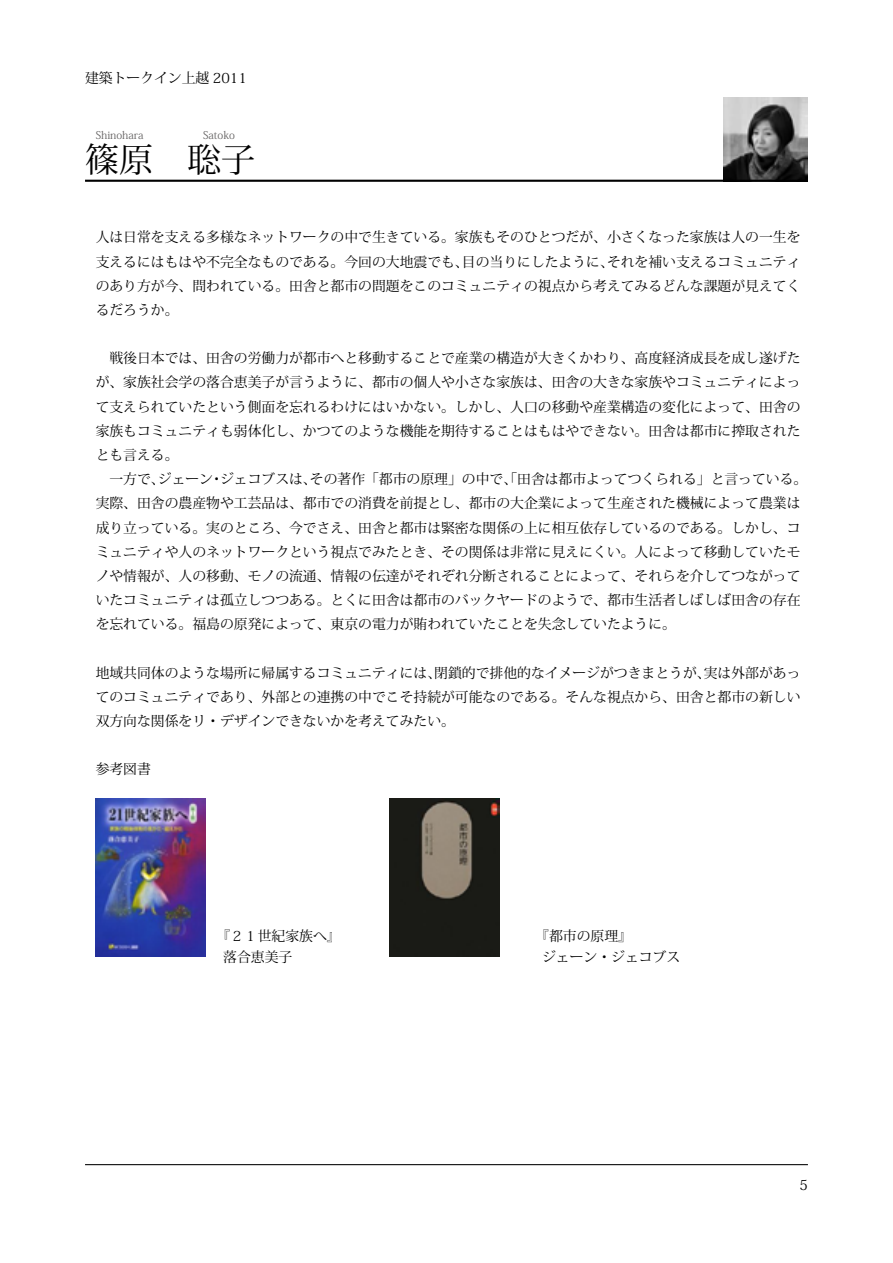
<style>
.page{position:relative;width:893px;height:1263px;background:#fff}
.page>*{position:absolute;margin:0;border:0;box-sizing:border-box;transform-origin:0 0}
.t1{font:34.05px "Koz Min Pro";color:#000}
.t2{font:13.8px/24.2px "Koz Min Pro";color:#000}
.t3{font:10.65px "Koz Min Pro";color:#666464}
</style>
<div class="page">
<img style="left:390px;top:799px;width:109px;height:158px">
<img style="left:96px;top:799px;width:109px;height:158px">
<img style="left:724px;top:98px;width:84px;height:82px">
<hr style="left:85px;top:180px;width:723px;height:2px;background:#000">
<hr style="left:85px;top:1164px;width:723px;height:1px;background:#000">
<p class="t2" style="left:85px;top:66px;width:163px">建築トークイン上越 2011</p>
<p class="t3" style="left:96px;top:128px;width:49px">Shinohara</p>
<p class="t3" style="left:203px;top:128px;width:33px">Satoko</p>
<h1 class="t1" style="left:85px;top:136px;width:172px">篠原　聡子</h1>
<p class="t2" style="left:96px;top:225px;width:706px;text-align:right">人は日常を支える多様なネットワークの中で生きている。家族もそのひとつだが、小さくなった家族は人の一生をそれを補い支えるコミュニティ</p>
<p class="t2" style="left:96px;top:249px;width:706px">支えるにはもはや不完全なものである。今回の大地震でも、<br>のあり方が今、問われている。田舎と都市の問題をこのコミュニティの視点から考えてみるどんな課題が見えてくるだろうか。</p>
<p class="t2" style="left:96px;top:346px;width:706px">　戦後日本では、田舎の労働力が都市へと移動することで産業の構造が大きくかわり、高度経済成長を成し遂げた</p>
<p class="t2" style="left:96px;top:370px;width:706px">が、家族社会学の落合恵美子が言うように、都市の個人や小さな家族は、田舎の大きな家族やコミュニティによっ</p>
<p class="t2" style="left:96px;top:394px;width:706px">て支えられていたという側面を忘れるわけにはいかない。しかし、人口の移動や産業構造の変化によって、田舎の</p>
<p class="t2" style="left:96px;top:418px;width:706px">家族もコミュニティも弱体化し、かつてのような機能を期待することはもはやできない。田舎は都市に搾取された</p>
<p class="t2" style="left:96px;top:442px;width:84px">とも言える。</p>
<p class="t2" style="left:310px;top:467px;width:499px">その著作「都市の原理」の中で、「田舎は都市よってつくられる」と言っている。</p>
<p class="t2" style="left:462px;top:249px;width:154px">目の当りにしたように、</p>
<p class="t2" style="left:158px;top:467px;width:57px">ジェーン</p>
<p class="t2" style="left:220px;top:467px;width:98px">ジェコブスは、</p>
<p class="t2" style="left:96px;top:467px;width:706px">　一方で、<br>実際、田舎の農産物や工芸品は、都市での消費を前提とし、都市の大企業によって生産された機械によって農業は成り立っている。実のところ、今でさえ、田舎と都市は緊密な関係の上に相互依存しているのである。しかし、コミュニティや人のネットワークという視点でみたとき、その関係は非常に見えにくい。人によって移動していたモノや情報が、人の移動、モノの流通、情報の伝達がそれぞれ分断されることによって、それらを介してつながっていたコミュニティは孤立しつつある。とくに田舎は都市のバックヤードのようで、都市生活者しばしば田舎の存在を忘れている。福島の原発によって、東京の電力が賄われていたことを失念していたように。</p>
<p class="t2" style="left:704px;top:660px;width:98px">実は外部があっ</p>
<p class="t2" style="left:210px;top:467px;width:15px">・</p>
<p class="t2" style="left:434px;top:660px;width:278px">閉鎖的で排他的なイメージがつきまとうが、</p>
<p class="t2" style="left:96px;top:660px;width:706px">地域共同体のような場所に帰属するコミュニティには、<br>てのコミュニティであり、外部との連携の中でこそ持続が可能なのである。そんな視点から、田舎と都市の新しい双方向な関係をリ・デザインできないかを考えてみたい。</p>
<p class="t2" style="left:96px;top:757px;width:57px">参考図書</p>
<p class="t2" style="left:223px;top:924px;width:119px;line-height:21.3px;text-indent:-7px">『２１世紀家族へ『落合恵美子</p>
<p class="t2" style="left:542px;top:924px;width:140px;line-height:21.3px;text-indent:-7px">『都市の原理『<br>ジェーン・ジェコブス</p>
<p class="t2" style="left:799px;top:1172px;width:10px">5</p>
</div>
